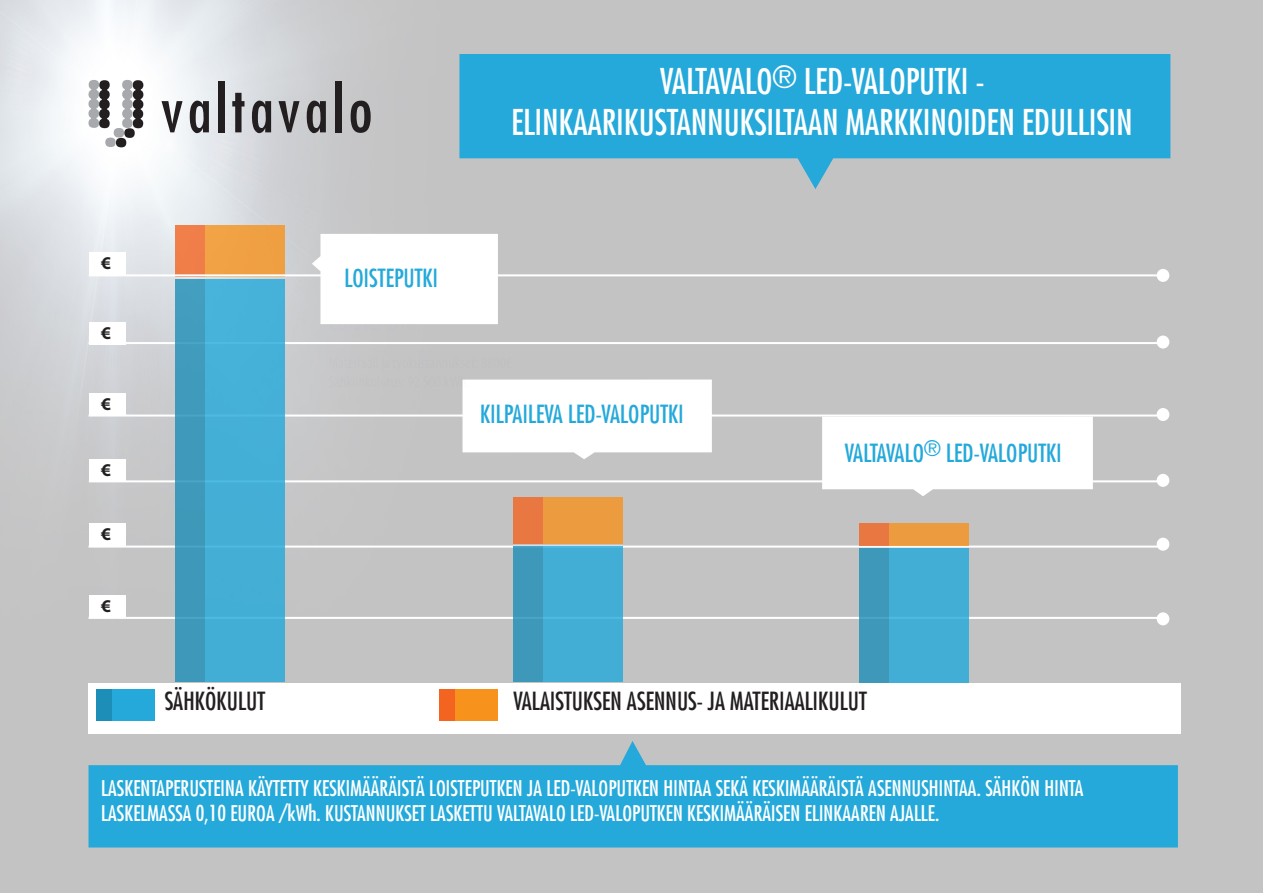
<style>
.page{position:relative;width:1263px;height:893px;background:#fff}
.page>*{position:absolute;margin:0;border:0;box-sizing:border-box;transform-origin:0 0}
.t1{font:condensed 34.5px/41.4px "Futura";color:#fff;text-align:center}
.t2{font:condensed 24.3px "Futura";color:#24a9da}
.t3{font:condensed 24.3px "Futura";color:#231f20}
.t4{font:condensed 21px/25.2px "Futura";color:#fff}
.t5{font:700 18px "Myriad Pro";color:#231f20}
</style>
<div class="page">
<img style="left:0;top:0;width:1263px;height:893px">
<hr style="left:89px;top:480px;width:1080px;height:2px;background:#fff">
<hr style="left:88px;top:617px;width:1080px;height:2px;background:#fff">
<hr style="left:88px;top:414px;width:1080px;height:3px;background:#fff">
<hr style="left:88px;top:546px;width:1080px;height:2px;background:#fff">
<hr style="left:88px;top:342px;width:1080px;height:2px;background:#fff">
<div style="left:1157px;top:474px;width:12px;height:13px;background:#fff;border-radius:50%"></div>
<div style="left:1157px;top:612px;width:12px;height:13px;background:#fff;border-radius:50%"></div>
<div style="left:1157px;top:408px;width:12px;height:13px;background:#fff;border-radius:50%"></div>
<div style="left:1157px;top:538px;width:12px;height:13px;background:#fff;border-radius:50%"></div>
<div style="left:1157px;top:336px;width:12px;height:13px;background:#fff;border-radius:50%"></div>
<svg style="left:459px;top:54px;width:711px;height:135px;fill:#24a9da"></svg>
<svg style="left:88px;top:741px;width:1090px;height:106px;fill:#24a9da"></svg>
<svg style="left:462px;top:380px;width:250px;height:79px"></svg>
<svg style="left:822px;top:417px;width:271px;height:79px"></svg>
<div style="left:175px;top:279px;width:109px;height:403px;background:#44afd6"></div>
<div style="left:175px;top:279px;width:30px;height:403px;background:#3e99ba"></div>
<div style="left:513px;top:547px;width:109px;height:135px;background:#43aed5"></div>
<div style="left:513px;top:547px;width:30px;height:135px;background:#3e98b9"></div>
<div style="left:859px;top:548px;width:109px;height:135px;background:#43aed5"></div>
<div style="left:859px;top:548px;width:29px;height:135px;background:#3e98b9"></div>
<div style="left:513px;top:497px;width:109px;height:47px;background:#ec9c3e"></div>
<div style="left:513px;top:497px;width:30px;height:47px;background:#e97741"></div>
<div style="left:175px;top:225px;width:109px;height:51px;background:#f0a143"></div>
<div style="left:175px;top:225px;width:30px;height:51px;background:#f07e49"></div>
<div style="left:859px;top:523px;width:109px;height:22px;background:#ec9c3e"></div>
<div style="left:859px;top:523px;width:29px;height:22px;background:#e97741"></div>
<div style="left:116px;top:138px;width:10px;height:9px;background:#231f20;border-radius:50%"></div>
<div style="left:105px;top:138px;width:11px;height:9px;background:#a8a9ad;border-radius:50%"></div>
<svg style="left:88px;top:80px;width:55px;height:58px"></svg>
<svg style="left:162px;top:101px;width:21px;height:31px"></svg>
<svg style="left:190px;top:101px;width:19px;height:32px"></svg>
<div style="left:218px;top:81px;width:6px;height:51px;background:#231f20"></div>
<svg style="left:232px;top:93px;width:12px;height:39px"></svg>
<svg style="left:252px;top:101px;width:19px;height:32px"></svg>
<svg style="left:278px;top:101px;width:21px;height:31px"></svg>
<svg style="left:307px;top:101px;width:19px;height:32px"></svg>
<div style="left:335px;top:81px;width:6px;height:51px;background:#231f20"></div>
<svg style="left:351px;top:101px;width:20px;height:32px"></svg>
<div style="left:88px;top:683px;width:1093px;height:51px;background:#fff"></div>
<div style="left:96px;top:689px;width:59px;height:32px;background:#24a9da"></div>
<div style="left:96px;top:689px;width:16px;height:32px;background:#1d8eb7"></div>
<div style="left:439px;top:689px;width:59px;height:32px;background:#f7931d"></div>
<div style="left:439px;top:689px;width:16px;height:32px;background:#f36421"></div>
<div style="left:89px;top:595px;width:37px;height:23px;background:#fff"></div>
<div style="left:89px;top:523px;width:37px;height:23px;background:#fff"></div>
<div style="left:89px;top:459px;width:37px;height:23px;background:#fff"></div>
<div style="left:89px;top:393px;width:37px;height:23px;background:#fff"></div>
<div style="left:89px;top:322px;width:37px;height:22px;background:#fff"></div>
<svg style="left:312px;top:234px;width:186px;height:90px"></svg>
<hr style="left:89px;top:274px;width:1080px;height:2px;background:#fff">
<div style="left:89px;top:252px;width:37px;height:22px;background:#fff"></div>
<div style="left:1157px;top:269px;width:12px;height:13px;background:#fff;border-radius:50%"></div>
<p class="t5" style="left:101px;top:251px;width:11px">€</p>
<p class="t5" style="left:101px;top:321px;width:11px">€</p>
<p class="t5" style="left:101px;top:392px;width:11px">€</p>
<p class="t5" style="left:101px;top:458px;width:11px">€</p>
<p class="t5" style="left:101px;top:522px;width:11px">€</p>
<p class="t5" style="left:101px;top:594px;width:11px">€</p>
<p class="t1" style="left:511px;top:59px;width:623px">VALTAVALO<sup>®</sup> LED-VALOPUTKI -<br>ELINKAARIKUSTANNUKSILTAAN MARKKINOIDEN EDULLISIN</p>
<p class="t2" style="left:344px;top:262px;width:95px">LOISTEPUTKI</p>
<p class="t2" style="left:480px;top:398px;width:205px">KILPAILEVA LED-VALOPUTKI</p>
<p class="t2" style="left:845px;top:438px;width:219px">VALTAVALO<sup>®</sup> LED-VALOPUTKI</p>
<p class="t3" style="left:165px;top:686px;width:102px">SÄHKÖKULUT</p>
<p class="t3" style="left:513px;top:686px;width:355px">VALAISTUKSEN ASENNUS- JA MATERIAALIKULUT</p>
<p class="t4" style="left:101px;top:775px;width:984px">LASKENTAPERUSTEINA KÄYTETTY KESKIMÄÄRÄISTÄ LOISTEPUTKEN JA LED-VALOPUTKEN HINTAA SEKÄ KESKIMÄÄRÄISTÄ ASENNUSHINTAA. SÄHKÖN HINTA<br>LASKELMASSA 0,10 EUROA /kWh. KUSTANNUKSET LASKETTU VALTAVALO LED-VALOPUTKEN KESKIMÄÄRÄISEN ELINKAAREN AJALLE.</p>
</div>
